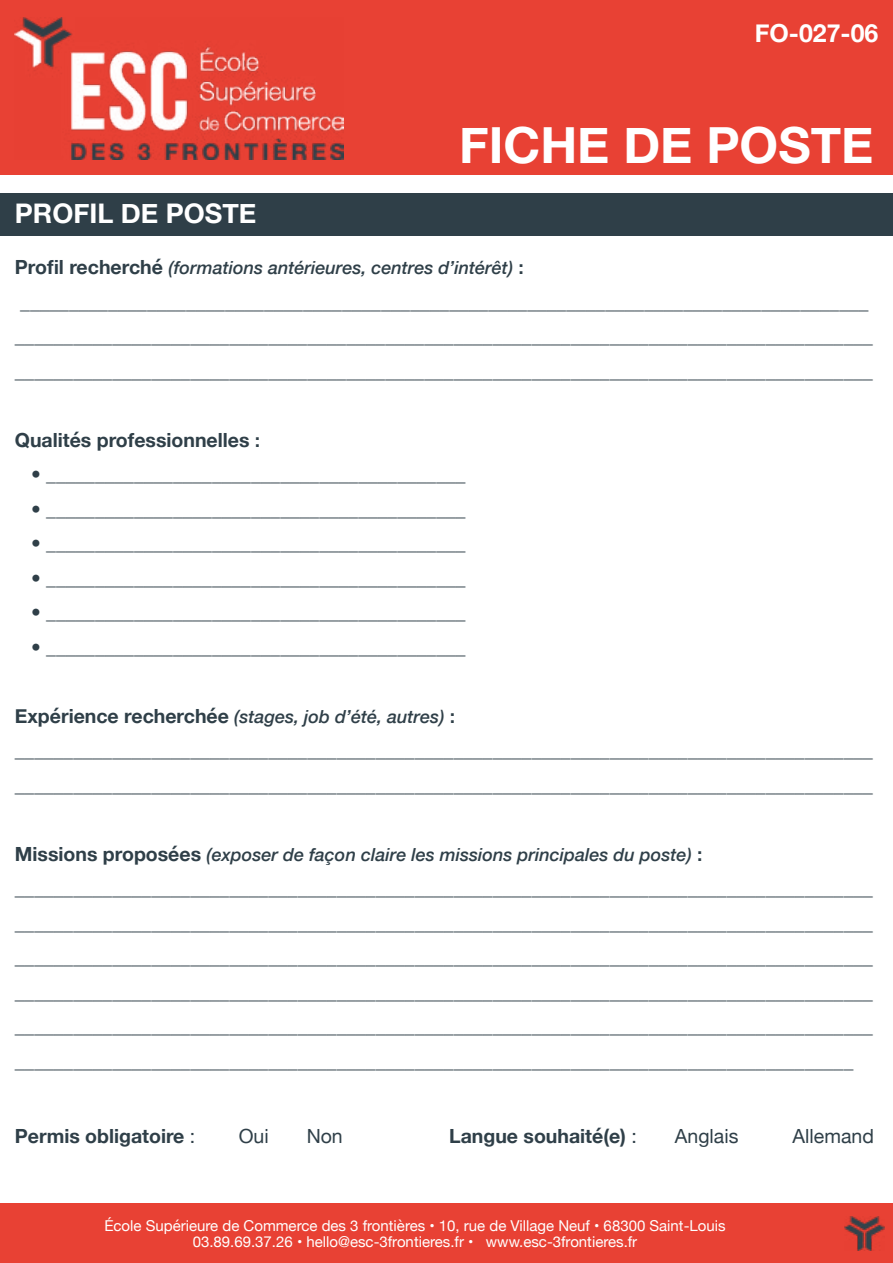
<style>
.page{position:relative;width:893px;height:1263px;background:#fff}
.page>*{position:absolute;margin:0;border:0;box-sizing:border-box;transform-origin:0 0}
.t1{font:700 49.8px "Helvetica Neue";color:#fff}
.t2{font:700 27px "Helvetica Neue";color:#fff}
.t3{font:700 24.9px "Helvetica Neue";color:#fff}
.t4{font:500 19.5px/34.5px "Helvetica Neue";color:#2f3f48}
.t5{font:700 19.5px "Helvetica Neue";color:#2f3f48}
.t6{font:19.5px "Helvetica Neue";color:#2f3f48}
.t7{font:italic 500 18px "Helvetica Neue";color:#2f3f48}
.t8{font:15px/16.5px "Helvetica Neue";color:#fff;text-align:center}
.s1{font-weight:700;font-style:normal;font-size:19.5px}
.s2{font-style:normal;font-size:19.5px}
.s3{font-weight:500}
.s4{font-weight:400}
</style>
<div class="page">
<div style="left:0;top:1203px;width:893px;height:60px;background:#e84134"></div>
<div style="left:0;top:193px;width:893px;height:42px;background:#2f3f48"></div>
<div style="left:0;top:0;width:893px;height:174px;background:#e84134"></div>
<img style="left:15px;top:17px;width:328px;height:142px">
<img style="left:844px;top:1216px;width:40px;height:34px">
<p class="t3" style="left:755px;top:13px;width:125px">FO-027-06</p>
<h2 class="t2" style="left:15px;top:192px;width:243px">PROFIL DE POSTE</h2>
<h1 class="t1" style="left:459px;top:107px;width:416px">FICHE DE POSTE</h1>
<p class="t7" style="left:15px;top:252px;width:511px"><span class="s1">Profil recherché</span> (formations antérieures, centres d’intérêt) <span class="s2">:</span></p>
<p class="t4" style="left:15px;top:283px;width:860px">_______________________________________________________________________________________ ________________________________________________________________________________________ ________________________________________________________________________________________</p>
<p class="t5" style="left:15px;top:424px;width:247px">Qualités professionnelles <span class="s3">:</span></p>
<p class="t4" style="left:31px;top:455px;width:436px">• ___________________________________________</p>
<p class="t4" style="left:31px;top:490px;width:436px">• ___________________________________________</p>
<p class="t4" style="left:31px;top:524px;width:436px">• ___________________________________________</p>
<p class="t4" style="left:31px;top:559px;width:436px">• ___________________________________________</p>
<p class="t4" style="left:31px;top:593px;width:436px">• ___________________________________________</p>
<p class="t4" style="left:31px;top:628px;width:436px">• ___________________________________________</p>
<p class="t7" style="left:15px;top:701px;width:442px"><span class="s1">Expérience recherchée</span> (stages, job d’été, autres) <span class="s2">:</span></p>
<p class="t4" style="left:15px;top:731px;width:859px">________________________________________________________________________________________ ________________________________________________________________________________________</p>
<p class="t7" style="left:15px;top:839px;width:689px"><span class="s1">Missions proposées</span> (exposer de façon claire les missions principales du poste) <span class="s2">:</span></p>
<p class="t4" style="left:15px;top:869px;width:859px;text-align:justify">________________________________________________________________________________________ ________________________________________________________________________________________ ________________________________________________________________________________________ ________________________________________________________________________________________ ________________________________________________________________________________________ ______________________________________________________________________________________</p>
<p class="t5" style="left:15px;top:1120px;width:182px">Permis obligatoire <span class="s4">:</span></p>
<p class="t6" style="left:239px;top:1122px;width:31px">Oui</p>
<p class="t6" style="left:307px;top:1122px;width:38px">Non</p>
<p class="t5" style="left:449px;top:1120px;width:189px">Langue souhaité(e) <span class="s4">:</span></p>
<p class="t6" style="left:675px;top:1122px;width:65px">Anglais</p>
<p class="t6" style="left:793px;top:1122px;width:83px">Allemand</p>
<p class="t8" style="left:104px;top:1218px;width:623px">École Supérieure de Commerce des 3 frontières • 10, rue de Village Neuf • 68300 Saint-Louis<br>03.89.69.37.26 • hello@esc-3frontieres.fr • www.esc-3frontieres.fr</p>
</div>
